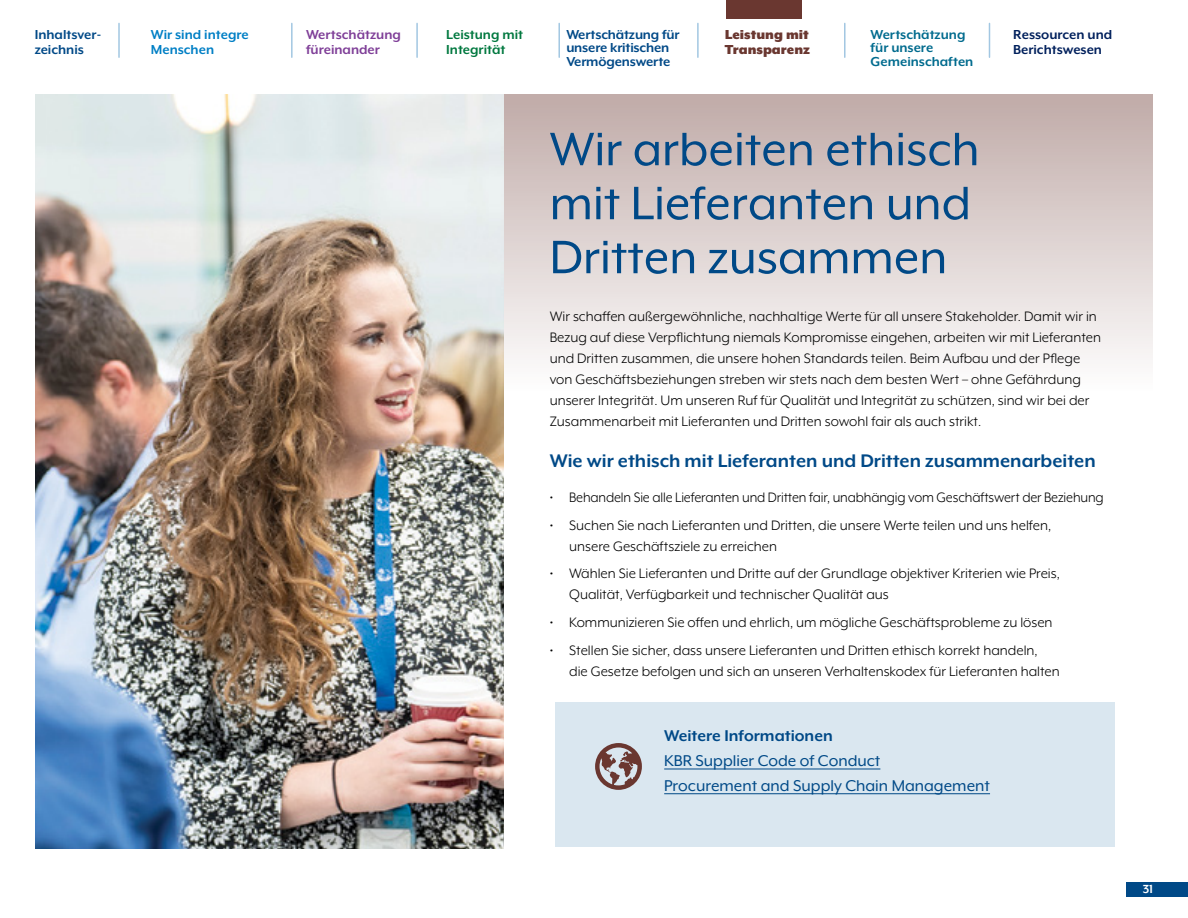
<style>
.page{position:relative;width:1188px;height:918px;background:#fff}
.page>*{position:absolute;margin:0;border:0;box-sizing:border-box;transform-origin:0 0}
.t1{font:54px/54px "Mr Eaves XL Mod OT";color:#004987}
.t2{font:700 21px "Mr Eaves XL Mod OT";color:#004987}
.t3{font:18px/24.8px "Mr Eaves XL Mod OT";color:#004987}
.t4{font:700 18px "Mr Eaves XL Mod OT";color:#004987}
.t5{font:15.75px/21px "Mr Eaves XL Mod OT";color:#000}
.t6{font:15.75px "Mr Eaves XL Mod OT";color:#000;scale:.96 1}
.t7{font:700 15px/13.5px "Mr Eaves XL Mod OT";letter-spacing:-.01em;color:#004987}
.t8{font:700 15px/13.5px "Mr Eaves XL Mod OT";color:#006b8e}
.t9{font:700 15px/15px "Mr Eaves XL Mod OT";color:#00205c}
.t10{font:700 15px/15px "Mr Eaves XL Mod OT";color:#7f3f98}
.t11{font:700 15px/15px "Mr Eaves XL Mod OT";color:#007fc5}
.t12{font:900 15px/15px "Mr Eaves XL Mod OT";color:#6a3730}
.t13{font:700 15px/15px "Mr Eaves XL Mod OT";color:#00783f}
.t14{font:700 15px/15px "Mr Eaves XL Mod OT";color:#6a3730}
.t15{font:700 13.5px "Mr Eaves XL Mod OT";color:#fff}
</style>
<div class="page">
<hr style="left:118px;top:23px;width:2px;height:34px;background:#a2c7e2">
<hr style="left:291px;top:23px;width:2px;height:34px;background:#a2c7e2">
<hr style="left:416px;top:23px;width:2px;height:34px;background:#a2c7e2">
<hr style="left:558px;top:23px;width:2px;height:34px;background:#a2c7e2">
<hr style="left:697px;top:23px;width:2px;height:34px;background:#a2c7e2">
<hr style="left:844px;top:23px;width:2px;height:34px;background:#a2c7e2">
<hr style="left:989px;top:23px;width:1px;height:34px;background:#a2c7e2">
<div style="left:35px;top:94px;width:1117px;height:447px;background:linear-gradient(to bottom,#c7b4b1,#fff)"></div>
<div style="left:726px;top:0;width:75px;height:18px;background:#6a3730"></div>
<img style="left:36px;top:94px;width:467px;height:755px">
<div style="left:555px;top:702px;width:560px;height:145px;background:#dae7f0"></div>
<hr style="left:664px;top:769px;width:216px;height:1px;background:#004987">
<hr style="left:664px;top:793px;width:326px;height:1px;background:#004987">
<svg style="left:595px;top:743px;width:47px;height:47px"></svg>
<div style="left:1126px;top:882px;width:62px;height:14px;background:#004987"></div>
<p class="t7" style="left:35px;top:27px;width:68px;line-height:15px">Inhaltsver&shy;zeichnis</p>
<p class="t11" style="left:151px;top:27px;width:99px">Wir sind integre<br>Menschen</p>
<p class="t10" style="left:306px;top:27px;width:96px">Wertschätzung füreinander</p>
<p class="t13" style="left:446px;top:27px;width:78px">Leistung mit<br>Integrität</p>
<p class="t7" style="left:566px;top:28px;width:115px">Wertschätzung für unsere kritischen<br>Vermögenswerte</p>
<p class="t14" style="left:742px;top:27px;width:62px">stung mit nsparenz</p>
<p class="t8" style="left:871px;top:28px;width:104px">Wertschätzung für unsere<br>Gemeinschaften</p>
<p class="t9" style="left:1013px;top:27px;width:101px">Ressourcen und<br>Berichtswesen</p>
<p class="t12" style="left:725px;top:27px;width:87px">Leistung mit<br>Transparenz</p>
<h1 class="t1" style="left:550px;top:122px;width:431px">Wir arbeiten ethisch mit Lieferanten und<br>Dritten zusammen</h1>
<p class="t5" style="left:550px;top:306px;width:553px">Wir schaffen außergewöhnliche, nachhaltige Werte für all unsere Stakeholder. Damit wir in Bezug auf diese Verpflichtung niemals Kompromisse eingehen, arbeiten wir mit Lieferanten und Dritten zusammen, die unsere hohen Standards teilen. Beim Aufbau und der Pflege von Geschäftsbeziehungen streben wir stets nach dem besten Wert – ohne Gefährdung unserer Integrität. Um unseren Ruf für Qualität und Integrität zu schützen, sind wir bei der Zusammenarbeit mit Lieferanten und Dritten sowohl fair als auch strikt.</p>
<h2 class="t2" style="left:550px;top:449px;width:548px">Wie wir ethisch mit Lieferanten und Dritten zusammenarbeiten</h2>
<p class="t6" style="left:550px;top:489px;width:579px">• Behandeln Sie alle Lieferanten und Dritten fair, unabhängig vom Geschäftswert der Beziehung</p>
<p class="t5" style="left:569px;top:514px;width:484px;text-indent:-19px">• Suchen Sie nach Lieferanten und Dritten, die unsere Werte teilen und uns helfen, unsere Geschäftsziele zu erreichen</p>
<p class="t5" style="left:569px;top:563px;width:492px;text-indent:-19px">• Wählen Sie Lieferanten und Dritte auf der Grundlage objektiver Kriterien wie Preis,<br>Qualität, Verfügbarkeit und technischer Qualität aus</p>
<p class="t5" style="left:550px;top:612px;width:504px">• Kommunizieren Sie offen und ehrlich, um mögliche Geschäftsprobleme zu lösen</p>
<p class="t5" style="left:569px;top:640px;width:492px;text-indent:-19px">• Stellen Sie sicher, dass unsere Lieferanten und Dritten ethisch korrekt handeln, die Gesetze befolgen und sich an unseren Verhaltenskodex für Lieferanten halten</p>
<p class="t4" style="left:664px;top:726px;width:170px">Weitere Informationen</p>
<p class="t3" style="left:664px;top:748px;width:327px">KBR Supplier Code of Conduct<br>Procurement and Supply Chain Management</p>
<p class="t15" style="left:1143px;top:881px;width:12px">31</p>
</div>
